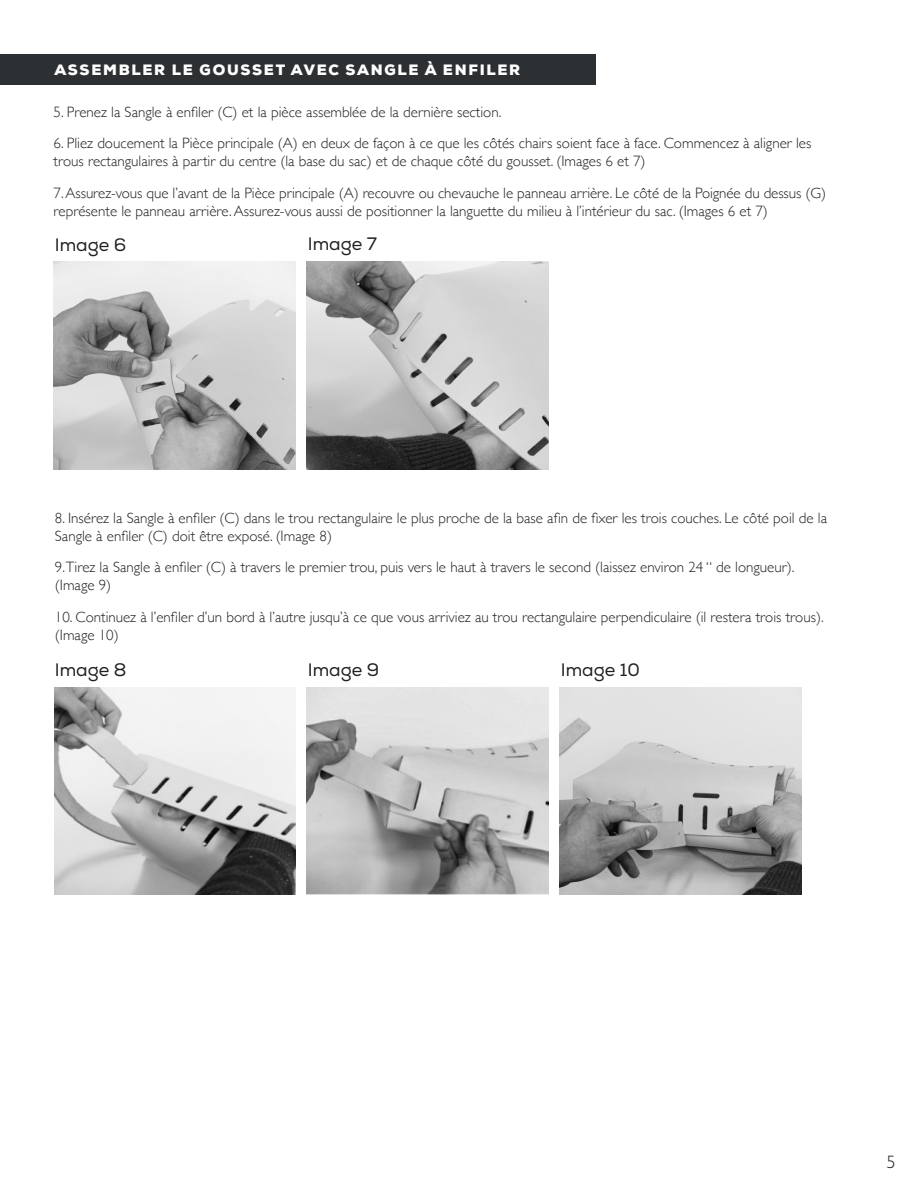
<style>
.page{position:relative;width:918px;height:1188px;background:#fff}
.page>*{position:absolute;margin:0;border:0;box-sizing:border-box;transform-origin:0 0}
.t1{font:18px "Nexa";color:#231f20}
.t2{font:300 18px "Gill Sans Nova";color:#231f20}
.t3{font:300 15px/18px "Gill Sans";color:#231f20}
.t4{font:900 15px "Nexa";letter-spacing:.115em;color:#fff}
</style>
<div class="page">
<img style="left:306px;top:688px;width:243px;height:207px">
<img style="left:559px;top:688px;width:243px;height:206px">
<img style="left:54px;top:262px;width:242px;height:207px">
<img style="left:306px;top:262px;width:243px;height:207px">
<img style="left:55px;top:688px;width:241px;height:207px">
<div style="left:0;top:54px;width:595px;height:31px;background:#2d3032"></div>
<p class="t4" style="left:54px;top:60px;width:468px">ASSEMBLER LE GOUSSET AVEC SANGLE À ENFILER</p>
<p class="t3" style="left:54px;top:102px;width:449px">5. Prenez la Sangle à enfiler (C) et la pièce assemblée de la dernière section.</p>
<p class="t3" style="left:54px;top:133px;width:759px">6. Pliez doucement la Pièce principale (A) en deux de façon à ce que les côtés chairs soient face à face. Commencez à aligner les trous rectangulaires à partir du centre (la base du sac) et de chaque côté du gousset. (Images 6 et 7)</p>
<p class="t3" style="left:54px;top:183px;width:774px">7. Assurez-vous que l’avant de la Pièce principale (A) recouvre ou chevauche le panneau arrière. Le côté de la Poignée du dessus (G) représente le panneau arrière. Assurez-vous aussi de positionner la languette du milieu à l’intérieur du sac. (Images 6 et 7)</p>
<p class="t1" style="left:55px;top:234px;width:73px">Image 6</p>
<p class="t1" style="left:308px;top:233px;width:71px">Image 7</p>
<p class="t3" style="left:55px;top:508px;width:774px">8. Insérez la Sangle à enfiler (C) dans le trou rectangulaire le plus proche de la base afin de fixer les trois couches. Le côté poil de la<br>Sangle à enfiler (C) doit être exposé. (Image 8)</p>
<p class="t3" style="left:55px;top:558px;width:741px">9.Tirez la Sangle à enfiler (C) à travers le premier trou, puis vers le haut à travers le second (laissez environ 24 “ de longueur). (Image 9)</p>
<p class="t3" style="left:55px;top:607px;width:770px">10. Continuez à l’enfiler d’un bord à l’autre jusqu’à ce que vous arriviez au trou rectangulaire perpendiculaire (il restera trois trous). (Image 10)</p>
<p class="t1" style="left:55px;top:659px;width:73px">Image 8</p>
<p class="t1" style="left:308px;top:659px;width:73px">Image 9</p>
<p class="t1" style="left:561px;top:659px;width:81px">Image 10</p>
<p class="t2" style="left:886px;top:1150px;width:10px">5</p>
</div>
